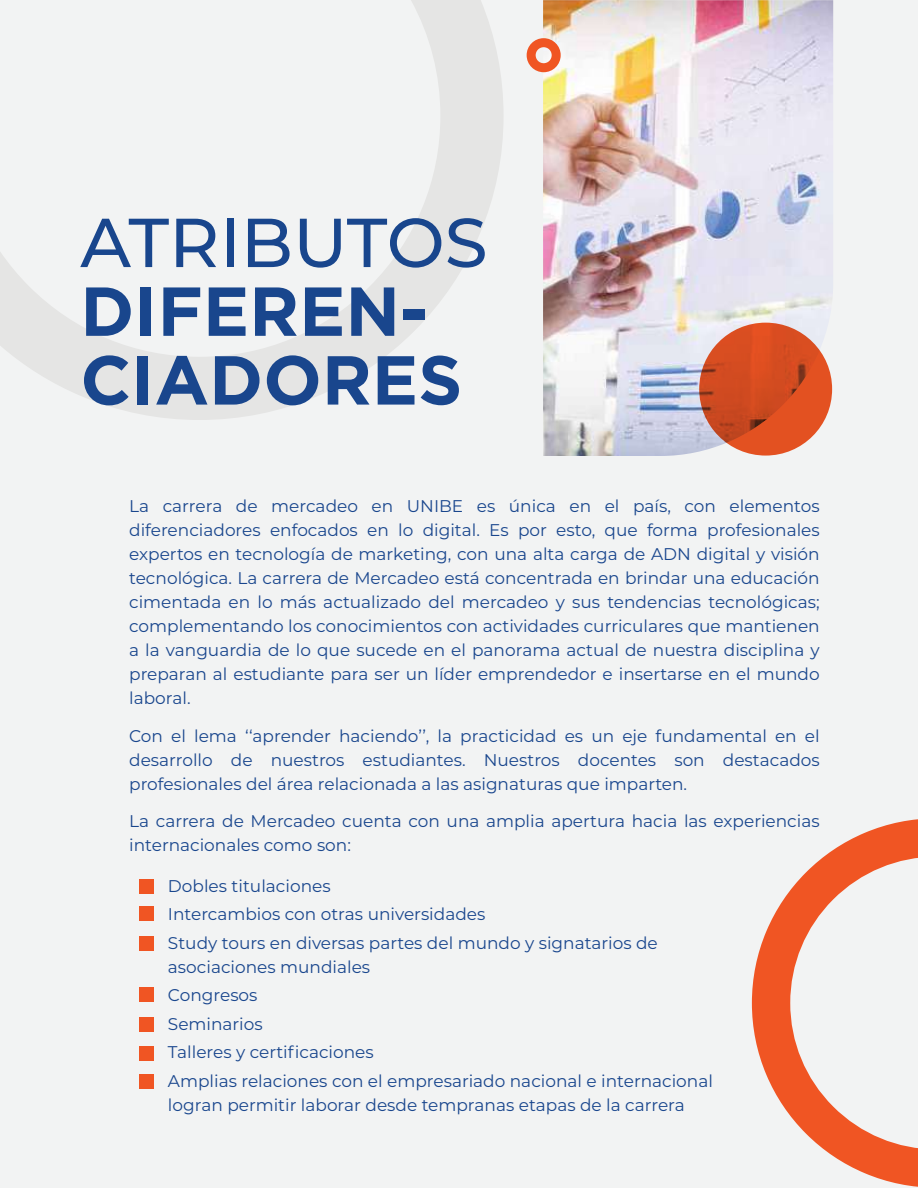
<style>
.page{position:relative;width:918px;height:1188px;background:#f2f3f3}
.page>*{position:absolute;margin:0;border:0;box-sizing:border-box;transform-origin:0 0}
.t1{font:700 69.15px/68.7px "Gotham";color:#19468d}
.t2{font:500 69.15px "Montserrat";color:#19468d}
.t3{font:16.95px/24px "Montserrat";color:#19468d}
</style>
<div class="page">
<svg style="left:0;top:0;width:503px;height:420px"></svg>
<img style="left:543px;top:0;width:290px;height:456px">
<svg style="left:752px;top:819px;width:166px;height:368px"></svg>
<svg style="left:699px;top:323px;width:133px;height:133px;background:#d54d21"></svg>
<div style="left:527px;top:38px;width:34px;height:34px;border:9px solid #f05523;border-radius:50%"></div>
<div style="left:140px;top:879px;width:14px;height:15px;background:#f05523"></div>
<div style="left:140px;top:906px;width:14px;height:14px;background:#f05523"></div>
<div style="left:140px;top:937px;width:14px;height:14px;background:#f05523"></div>
<div style="left:140px;top:988px;width:14px;height:14px;background:#f05523"></div>
<div style="left:140px;top:1018px;width:14px;height:14px;background:#f05523"></div>
<div style="left:140px;top:1047px;width:14px;height:14px;background:#f05523"></div>
<div style="left:140px;top:1075px;width:14px;height:14px;background:#f05523"></div>
<h1 class="t2" style="left:80px;top:194px;width:409px">ATRIBUTOS</h1>
<h1 class="t1" style="left:80px;top:275px;width:384px">DIFEREN-<br>CIADORES</h1>
<p class="t3" style="left:129px;top:493px;width:692px;text-align:justify">La carrera de mercadeo en UNIBE es única en el país, con elementos diferenciadores enfocados en lo digital. Es por esto, que forma profesionales expertos en tecnología de marketing, con una alta carga de ADN digital y visión tecnológica. La carrera de Mercadeo está concentrada en brindar una educación cimentada en lo más actualizado del mercadeo y sus tendencias tecnológicas; complementando los conocimientos con actividades curriculares que mantienen a la vanguardia de lo que sucede en el panorama actual de nuestra disciplina y preparan al estudiante para ser un líder emprendedor e insertarse en el mundo laboral.</p>
<p class="t3" style="left:129px;top:723px;width:692px;text-align:justify">Con el lema ‘‘aprender haciendo’’, la practicidad es un eje fundamental en el desarrollo de nuestros estudiantes. Nuestros docentes son destacados profesionales del área relacionada a las asignaturas que imparten.</p>
<p class="t3" style="left:129px;top:808px;width:692px">La carrera de Mercadeo cuenta con una amplia apertura hacia las experiencias internacionales como son:</p>
<p class="t3" style="left:168px;top:871px;width:491px;line-height:28.5px">Dobles titulaciones<br>Intercambios con otras universidades<br>Study tours en diversas partes del mundo y signatarios de</p>
<p class="t3" style="left:168px;top:952px;width:546px;line-height:28.5px">asociaciones mundiales<br>Congresos<br>Seminarios<br>Talleres y certificaciones<br>Amplias relaciones con el empresariado nacional e internacional</p>
<p class="t3" style="left:168px;top:1092px;width:518px">logran permitir laborar desde tempranas etapas de la carrera</p>
</div>
